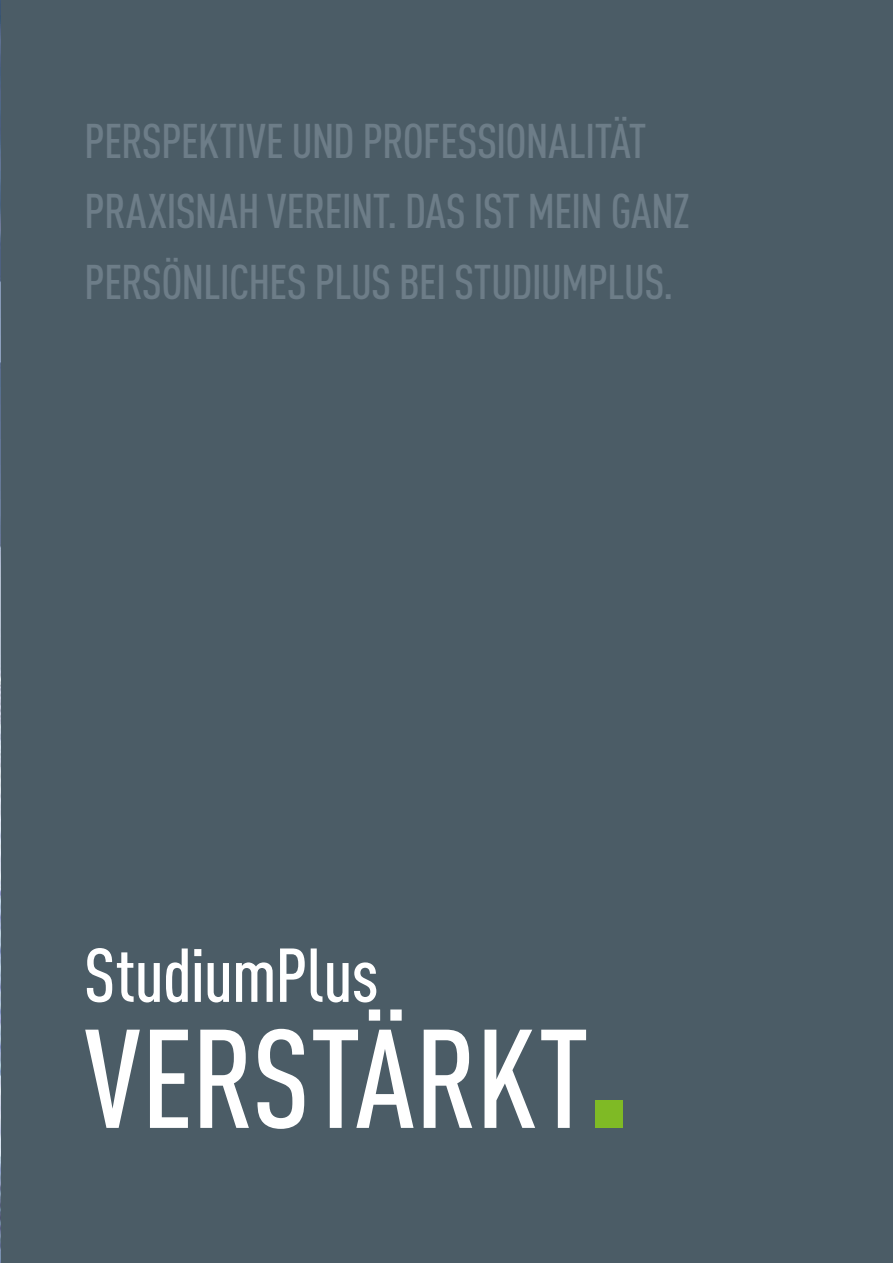
<style>
.page{position:relative;width:893px;height:1263px;background:#4b5c66}
.page>*{position:absolute;margin:0;border:0;box-sizing:border-box;transform-origin:0 0}
.t1{font:500 condensed 138px "DIN Pro";letter-spacing:-.005em;color:#fff}
.t2{font:500 condensed 75px "DIN Pro";letter-spacing:-.015em;color:#fff}
.t3{font:500 condensed 48px/70.5px "DIN Pro";letter-spacing:-.02em;color:#6d7d88}
</style>
<div class="page">
<div style="left:595px;top:1101px;width:27px;height:27px;background:#7fba25"></div>
<img style="left:0;top:0;width:1px;height:1263px">
<p class="t3" style="left:84px;top:101px;width:607px">PERSPEKTIVE UND PROFESSIONALITÄT<br>PRAXISNAH VEREINT. DAS IST MEIN GANZ<br>PERSÖNLICHES PLUS BEI STUDIUMPLUS.</p>
<h2 class="t2" style="left:84px;top:920px;width:296px">StudiumPlus</h2>
<h1 class="t1" style="left:85px;top:977px;width:506px">VERSTÄRKT</h1>
</div>
